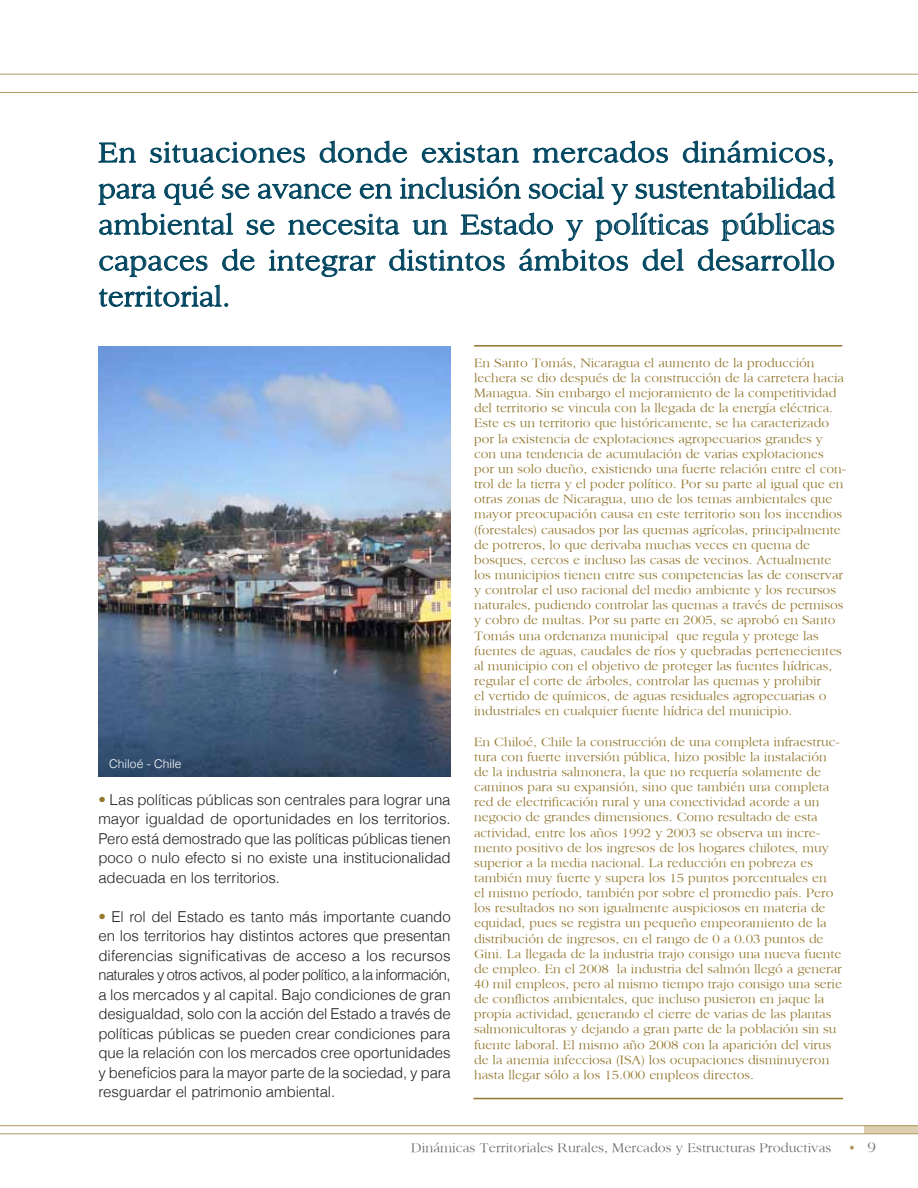
<style>
.page{position:relative;width:918px;height:1188px;background:#fff}
.page>*{position:absolute;margin:0;border:0;box-sizing:border-box;transform-origin:0 0}
.t1{font:30px/36px "Sanford";letter-spacing:.01em;color:#014660;text-align:justify}
.t2{font:300 15px/19.5px "Helvetica";letter-spacing:-.005em;color:#231f20;text-align:justify}
.t3{font:13.5px "Sanford";color:#6c6d70}
.t4{font:13.5px "Sanford";color:#b39962}
.t5{font:13.05px/15.1px "Sanford";color:#93772f}
.t6{font:300 12px "Helvetica";letter-spacing:.005em;color:#fff}
.s1{color:#93772f}
.s2{font-size:15px;color:#6c6d70}
</style>
<div class="page">
<div style="left:864px;top:1126px;width:54px;height:8px;background:#dccfb1"></div>
<hr style="left:0;top:74px;width:918px;height:1px;background:#b39962">
<hr style="left:0;top:92px;width:918px;height:1px;background:#b39962">
<hr style="left:0;top:1125px;width:918px;height:1px;background:#b39962">
<hr style="left:0;top:1134px;width:918px;height:1px;background:#b39962">
<svg style="left:98px;top:140px;width:737px;height:167px"></svg>
<hr style="left:474px;top:345px;width:368px;height:2px;background:#93772f">
<hr style="left:473px;top:1098px;width:370px;height:1px;background:#93772f">
<img style="left:98px;top:347px;width:353px;height:430px">
<h1 class="t1" style="left:98px;top:134px;width:738px">En situaciones donde existan mercados dinámicos, para qué se avance en inclusión social y sustentabilidad ambiental se necesita un Estado y políticas públicas capaces de integrar distintos ámbitos del desarrollo territorial.</h1>
<p class="t6" style="left:109px;top:757px;width:74px">Chiloé - Chile</p>
<p class="t2" style="left:98px;top:789px;width:354px"><span class="s1">•</span> Las políticas públicas son centrales para lograr una mayor igualdad de oportunidades en los territorios.<br>Pero está demostrado que las políticas públicas tienen poco o nulo efecto si no existe una institucionalidad adecuada en los territorios.</p>
<p class="t2" style="left:98px;top:906px;width:354px"><span class="s1">•</span> El rol del Estado es tanto más importante cuando en los territorios hay distintos actores que presentan diferencias significativas de acceso a los recursos naturales y otros activos, al poder político, a la información, a los mercados y al capital. Bajo condiciones de gran desigualdad, solo con la acción del Estado a través de políticas públicas se pueden crear condiciones para que la relación con los mercados cree oportunidades y beneficios para la mayor parte de la sociedad, y para resguardar el patrimonio ambiental.</p>
<p class="t5" style="left:474px;top:355px;width:374px">En Santo Tomás, Nicaragua el aumento de la producción lechera se dio después de la construcción de la carretera hacia Managua. Sin embargo el mejoramiento de la competitividad del territorio se vincula con la llegada de la energía eléctrica.<br>Este es un territorio que históricamente, se ha caracterizado por la existencia de explotaciones agropecuarios grandes y con una tendencia de acumulación de varias explotaciones por un solo dueño, existiendo una fuerte relación entre el con&shy;trol de la tierra y el poder político. Por su parte al igual que en otras zonas de Nicaragua, uno de los temas ambientales que mayor preocupación causa en este territorio son los incendios (forestales) causados por las quemas agrícolas, principalmente de potreros, lo que derivaba muchas veces en quema de bosques, cercos e incluso las casas de vecinos. Actualmente los municipios tienen entre sus competencias las de conservar y controlar el uso racional del medio ambiente y los recursos naturales, pudiendo controlar las quemas a través de permisos y cobro de multas. Por su parte en 2005, se aprobó en Santo Tomás una ordenanza municipal que regula y protege las fuentes de aguas, caudales de ríos y quebradas pertenecientes al municipio con el objetivo de proteger las fuentes hídricas, regular el corte de árboles, controlar las quemas y prohibir<br>el vertido de químicos, de aguas residuales agropecuarias o industriales en cualquier fuente hídrica del municipio.</p>
<p class="t5" style="left:474px;top:733px;width:369px">En Chiloé, Chile la construcción de una completa infraestruc&shy;tura con fuerte inversión pública, hizo posible la instalación de la industria salmonera, la que no requería solamente de caminos para su expansión, sino que también una completa red de electrificación rural y una conectividad acorde a un negocio de grandes dimensiones. Como resultado de esta actividad, entre los años 1992 y 2003 se observa un incre&shy;mento positivo de los ingresos de los hogares chilotes, muy superior a la media nacional. La reducción en pobreza es también muy fuerte y supera los 15 puntos porcentuales en<br>el mismo período, también por sobre el promedio país. Pero los resultados no son igualmente auspiciosos en materia de equidad, pues se registra un pequeño empeoramiento de la distribución de ingresos, en el rango de 0 a 0.03 puntos de Gini. La llegada de la industria trajo consigo una nueva fuente de empleo. En el 2008 la industria del salmón llegó a generar 40 mil empleos, pero al mismo tiempo trajo consigo una serie de conflictos ambientales, que incluso pusieron en jaque la propia actividad, generando el cierre de varias de las plantas salmonicultoras y dejando a gran parte de la población sin su fuente laboral. El mismo año 2008 con la aparición del virus de la anemia infecciosa (ISA) los ocupaciones disminuyeron hasta llegar sólo a los 15.000 empleos directos.</p>
<p class="t3" style="left:411px;top:1140px;width:421px">Dinámicas Territoriales Rurales, Mercados y Estructuras Productivas</p>
<p class="t4" style="left:849px;top:1140px;width:28px">• <span class="s2">9</span></p>
</div>
